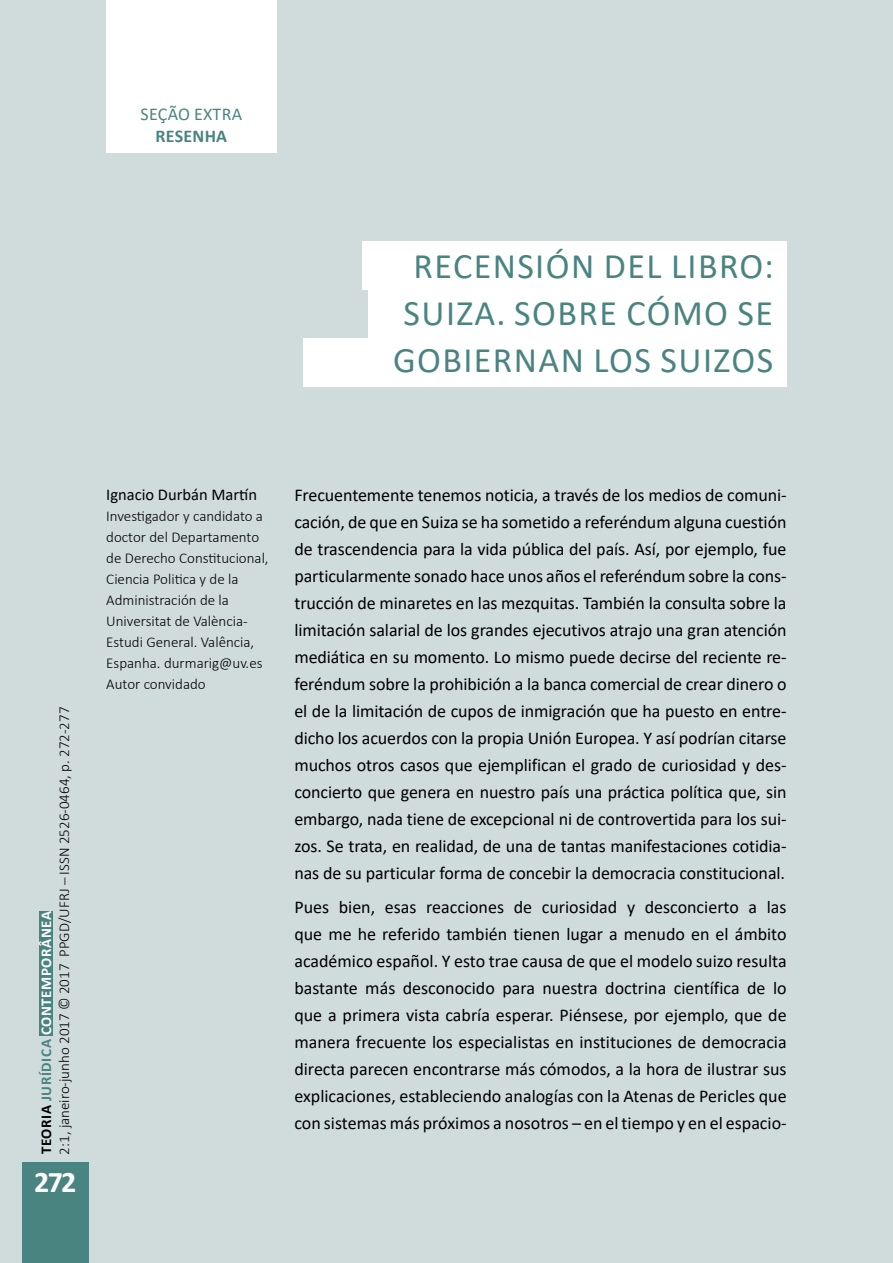
<style>
.page{position:relative;width:893px;height:1263px;background:#d0dbdb}
.page>*{position:absolute;margin:0;border:0;box-sizing:border-box;transform-origin:0 0}
.t1{font:36px/47.2px "Calibri";letter-spacing:.04em;color:#4a8481;text-align:center}
.t2{font:700 30px "Calibri";color:#fff}
.t3{font:18px/27px "Calibri";letter-spacing:-.005em;color:#000;text-align:justify}
.t4{font:18px "Calibri";letter-spacing:.015em;color:#4a8481}
.t5{font:700 18px "Calibri";letter-spacing:.015em;color:#4a8481}
.t6{font:16.5px "Calibri";color:#000}
.t7{font:300 15px/21px "Calibri";color:#000}
.s1{font-weight:700}
.s2{font-weight:700;color:#4a8481}
.s3{font-weight:700;color:#fff}
</style>
<div class="page">
<div style="left:39px;top:911px;width:14px;height:124px;background:#4a8481"></div>
<div style="left:22px;top:1162px;width:67px;height:101px;background:#4a8481"></div>
<div style="left:106px;top:0;width:170px;height:153px;background:#fff"></div>
<div style="left:362px;top:242px;width:425px;height:48px;background:#fff"></div>
<div style="left:368px;top:290px;width:419px;height:49px;background:#fff"></div>
<div style="left:303px;top:339px;width:484px;height:48px;background:#fff"></div>
<p class="t4" style="left:141px;top:102px;width:103px">SEÇÃO EXTRA</p>
<p class="t5" style="left:156px;top:123px;width:73px">RESENHA</p>
<h1 class="t1" style="left:393px;top:241px;width:382px">RECENSIÓN DEL LIBRO:<br>SUIZA. SOBRE CÓMO SE<br>GOBIERNAN LOS SUIZOS</h1>
<p class="t7" style="left:37px;top:1154px;width:449px;line-height:18px;rotate:-90deg"><span class="s1">TEORIA</span> <span class="s2">JURÍDICA</span> <span class="s3">CONTEMPORÂNEA<br></span>2:1, janeiro-junho 2017 © 2017 PPGD/UFRJ – ISSN 2526-0464, p. 272-277</p>
<h2 class="t2" style="left:34px;top:1161px;width:44px">272</h2>
<p class="t6" style="left:106px;top:483px;width:152px">Ignacio Durbán Martín</p>
<p class="t7" style="left:106px;top:506px;width:164px">Investigador y candidato a doctor del Departamento de Derecho Constitucional,<br>Ciencia Politica y de la<br>Administración de la<br>Universitat de València-<br>Estudi General. Valência,<br>Espanha. durmarig@uv.es<br>Autor convidado</p>
<p class="t3" style="left:294px;top:481px;width:494px">Frecuentemente tenemos noticia, a través de los medios de comuni&shy;cación, de que en Suiza se ha sometido a referéndum alguna cuestión de trascendencia para la vida pública del país. Así, por ejemplo, fue particularmente sonado hace unos años el referéndum sobre la cons&shy;trucción de minaretes en las mezquitas. También la consulta sobre la limitación salarial de los grandes ejecutivos atrajo una gran atención mediática en su momento. Lo mismo puede decirse del reciente re&shy;feréndum sobre la prohibición a la banca comercial de crear dinero o el de la limitación de cupos de inmigración que ha puesto en entre&shy;dicho los acuerdos con la propia Unión Europea. Y así podrían citarse muchos otros casos que ejemplifican el grado de curiosidad y des&shy;concierto que genera en nuestro país una práctica política que, sin embargo, nada tiene de excepcional ni de controvertida para los sui&shy;zos. Se trata, en realidad, de una de tantas manifestaciones cotidia&shy;nas de su particular forma de concebir la democracia constitucional.</p>
<p class="t3" style="left:294px;top:893px;width:494px">Pues bien, esas reacciones de curiosidad y desconcierto a las que me he referido también tienen lugar a menudo en el ámbito académico español. Y esto trae causa de que el modelo suizo resulta bastante más desconocido para nuestra doctrina científica de lo que a primera vista cabría esperar. Piénsese, por ejemplo, que de manera frecuente los especialistas en instituciones de democracia directa parecen encontrarse más cómodos, a la hora de ilustrar sus explicaciones, estableciendo analogías con la Atenas de Pericles que con sistemas más próximos a nosotros – en el tiempo y en el espacio-</p>
</div>
